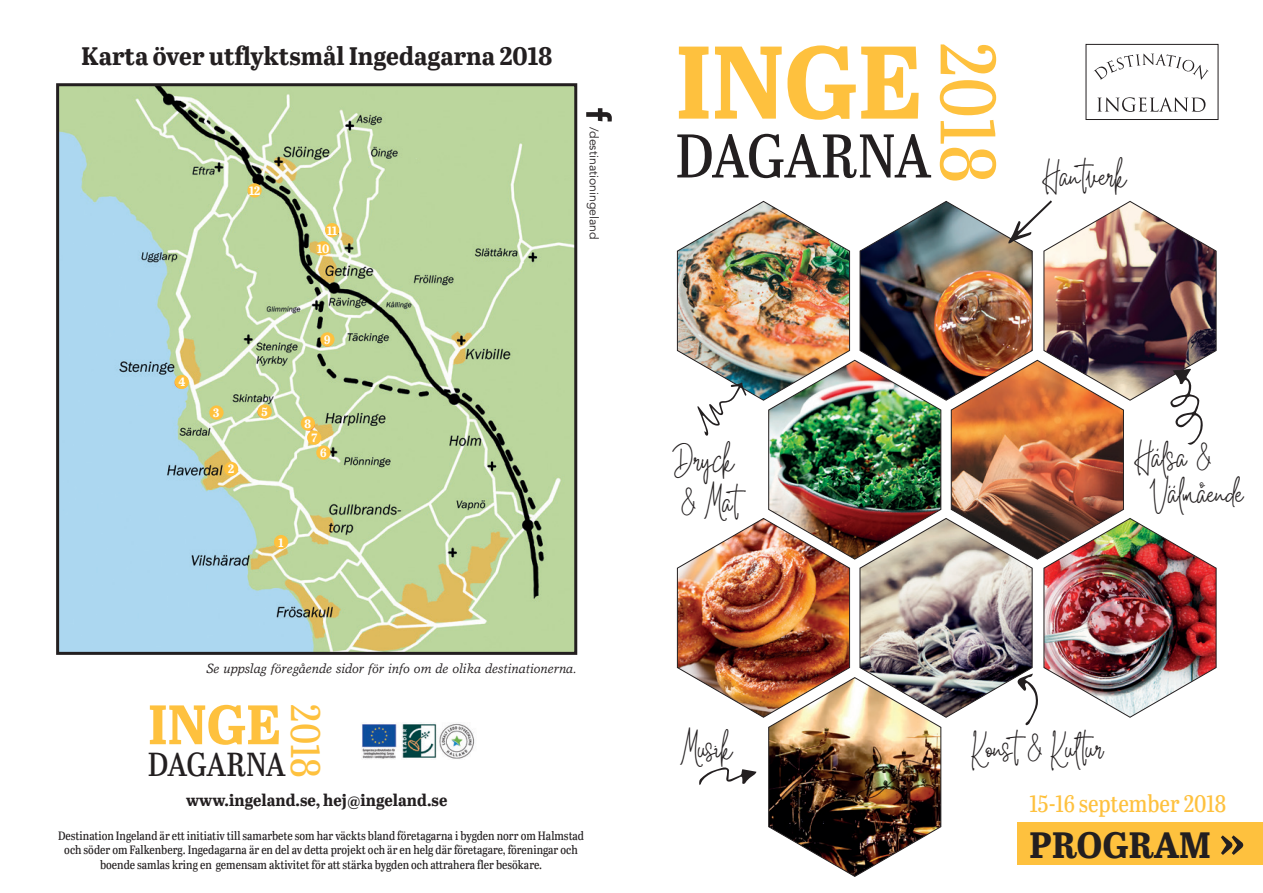
<style>
.page{position:relative;width:1263px;height:893px;background:#fff}
.page>*{position:absolute;margin:0;border:0;box-sizing:border-box;transform-origin:0 0}
.t1{font:700 102.9px "Abril Titling";color:#fec13e}
.t2{font:78.15px "Abril Titling Cnd";color:#fec13e}
.t3{font:61.5px "Abril Titling Cnd";letter-spacing:-.025em;color:#231f20}
.t4{font:700 55.35px "Abril Titling";color:#fec13e}
.t5{font:40.8px "Abril Titling Cnd";color:#fec13e}
.t6{font:700 36.45px "Abril Titling";color:#231f20}
.t7{font:33.15px "Abril Titling Cnd";letter-spacing:-.025em;color:#231f20}
.t8{font:700 25.2px "Abril Titling";color:#231f20}
.t9{font:24px/42px "White Star";color:#231f20}
.t10{font:23.7px "Abril Titling Cnd";color:#fec13e}
.t11{font:700 16.5px "Abril Titling";color:#231f20}
.t12{font:italic 13.5px "Garth Graphic";color:#231f20}
.t13{font:12.3px "Avenir";color:#231f20}
.t14{font:12px/14.4px "Abril Titling Cnd";color:#231f20;text-align:center}
.t15{font:700 12px/18px "Abril Titling";color:#fff}
.s1{font-size:14.7px}
</style>
<div class="page">
<svg style="left:1097px;top:97px;width:108px;height:15px"></svg>
<svg style="left:1093px;top:54px;width:116px;height:26px"></svg>
<div style="left:1086px;top:44px;width:132px;height:76px;border:1px solid #231f20"></div>
<div style="left:1017px;top:823px;width:246px;height:42px;background:#fec13e"></div>
<img style="left:60px;top:87px;width:513px;height:564px">
<div style="left:56px;top:83px;width:521px;height:572px;border:3px solid #231f20"></div>
<svg style="left:586px;top:108px;width:26px;height:13px"></svg>
<div style="left:247px;top:183px;width:15px;height:15px;background:#fec13e;border-radius:50%"></div>
<div style="left:325px;top:223px;width:14px;height:14px;background:#fec13e;border-radius:50%"></div>
<div style="left:316px;top:241px;width:14px;height:14px;background:#fec13e;border-radius:50%"></div>
<div style="left:258px;top:404px;width:14px;height:15px;background:#fec13e;border-radius:50%"></div>
<div style="left:209px;top:405px;width:15px;height:15px;background:#fec13e;border-radius:50%"></div>
<div style="left:175px;top:375px;width:14px;height:14px;background:#fec13e;border-radius:50%"></div>
<div style="left:301px;top:416px;width:14px;height:15px;background:#fec13e;border-radius:50%"></div>
<div style="left:307px;top:431px;width:14px;height:14px;background:#fec13e;border-radius:50%"></div>
<div style="left:316px;top:445px;width:14px;height:15px;background:#fec13e;border-radius:50%"></div>
<div style="left:224px;top:462px;width:14px;height:14px;background:#fec13e;border-radius:50%"></div>
<div style="left:274px;top:535px;width:14px;height:14px;background:#fec13e;border-radius:50%"></div>
<div style="left:320px;top:332px;width:15px;height:15px;background:#fec13e;border-radius:50%"></div>
<img style="left:362px;top:723px;width:113px;height:36px">
<img style="left:676px;top:200px;width:567px;height:677px">
<p class="t8" style="left:82px;top:37px;width:472px">Karta över utflyktsmål Ingedagarna 2018</p>
<p class="t15" style="left:249px;top:181px;width:13px">12</p>
<p class="t15" style="left:317px;top:221px;width:22px;text-indent:10px">11<br>10</p>
<p class="t15" style="left:178px;top:373px;width:8px">4</p>
<p class="t15" style="left:213px;top:403px;width:8px">3</p>
<p class="t15" style="left:262px;top:402px;width:8px">5</p>
<p class="t15" style="left:228px;top:460px;width:8px">2</p>
<p class="t15" style="left:324px;top:330px;width:8px">9</p>
<p class="t15" style="left:305px;top:414px;width:8px">8</p>
<p class="t15" style="left:311px;top:428px;width:7px">7</p>
<p class="t15" style="left:320px;top:443px;width:8px">6</p>
<p class="t15" style="left:279px;top:533px;width:7px">1</p>
<p class="t13" style="left:601px;top:127px;width:115px;rotate:90deg">/destinationingeland</p>
<p class="t12" style="left:206px;top:661px;width:372px">Se uppslag föregående sidor för info om de olika destinationerna.</p>
<p class="t4" style="left:148px;top:684px;width:135px">INGE</p>
<p class="t5" style="left:335px;top:704px;width:75px;rotate:90deg">2018</p>
<p class="t7" style="left:148px;top:740px;width:139px">DAGARNA</p>
<p class="t11" style="left:186px;top:788px;width:263px">www.ingeland.se, hej@ingeland.se</p>
<p class="t14" style="left:58px;top:828px;width:528px">Destination Ingeland är ett initiativ till samarbete som har väckts bland företagarna i bygden norr om Halmstad och söder om Falkenberg. Ingedagarna är en del av detta projekt och är en helg där företagare, föreningar och boende samlas kring en gemensam aktivitet för att stärka bygden och attrahera fler besökare.</p>
<p class="t1" style="left:676px;top:7px;width:249px">INGE</p>
<p class="t2" style="left:1025px;top:42px;width:142px;rotate:90deg">2018</p>
<p class="t3" style="left:675px;top:111px;width:257px">DAGARNA</p>
<p class="t9" style="left:1043px;top:164px;width:85px">Hantverk</p>
<p class="t9" style="left:672px;top:447px;width:82px">Dryck &amp; Mat</p>
<p class="t9" style="left:1149px;top:448px;width:96px;line-height:36px;text-indent:-14px">Halsa &amp;<br>Valmaende</p>
<p class="t9" style="left:1150px;top:429px;width:11px">..</p>
<p class="t9" style="left:1167px;top:466px;width:39px">.. <span class="s1">o</span></p>
<p class="t9" style="left:680px;top:736px;width:54px">Musik</p>
<p class="t9" style="left:971px;top:736px;width:134px">Konst&amp; Kultur</p>
<p class="t10" style="left:1029px;top:786px;width:198px">15-16 september 2018</p>
<p class="t6" style="left:1029px;top:818px;width:183px">PROGRAM</p>
</div>
